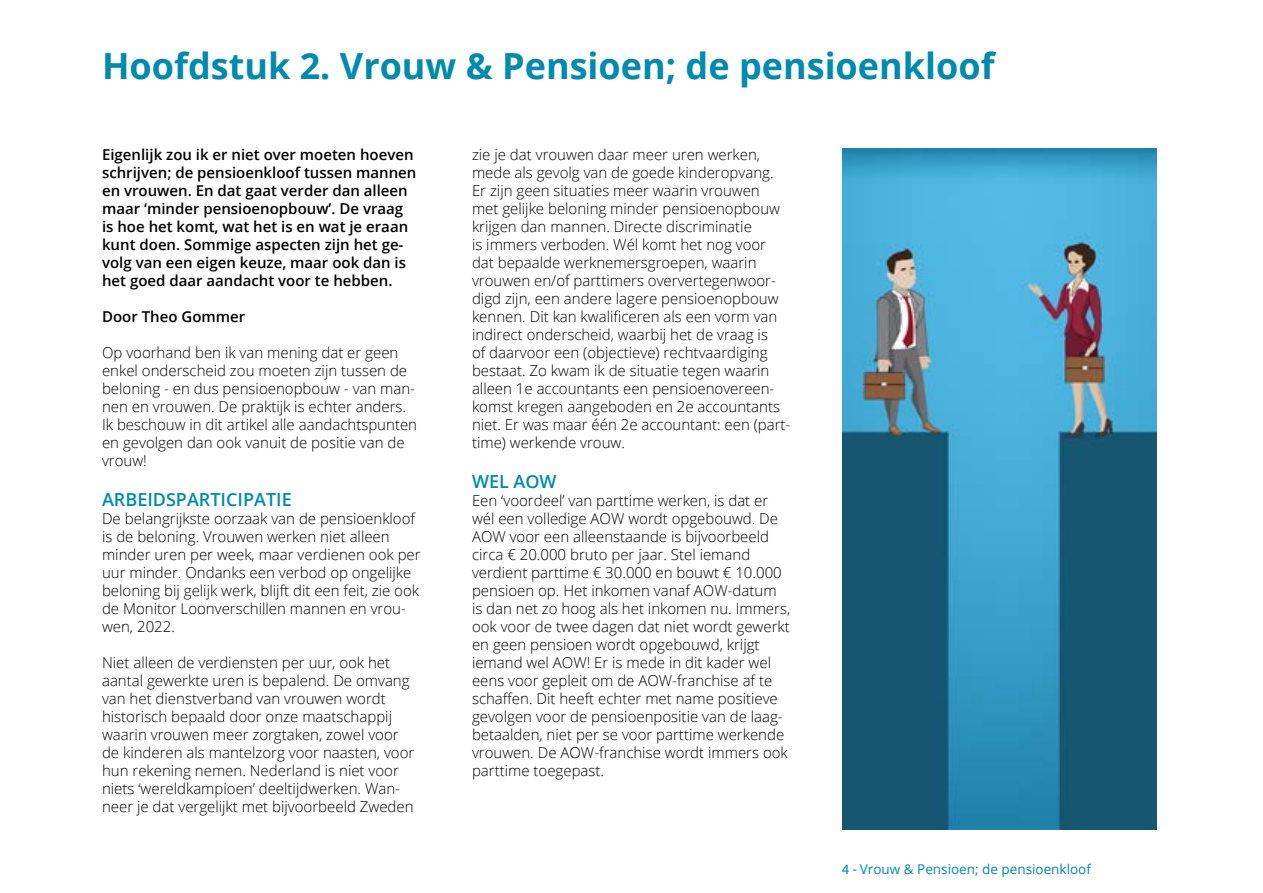
<style>
.page{position:relative;width:1263px;height:893px;background:#fff}
.page>*{position:absolute;margin:0;border:0;box-sizing:border-box;transform-origin:0 0}
.t1{font:700 36px "Open Sans";color:#008aad}
.t2{font:600 18px "Open Sans";color:#008aad}
.t3{font:300 15px/18px "Open Sans";color:#000}
.t4{font:600 15px/18px "Open Sans";color:#000}
.t5{font:13.5px "Open Sans";color:#008aad}
.s1{font-family:"Ubuntu"}
</style>
<div class="page">
<img style="left:842px;top:149px;width:315px;height:680px">
<h1 class="t1" style="left:102px;top:40px;width:894px">Hoofdstuk 2. Vrouw &amp; Pensioen; de pensioenkloof</h1>
<p class="t4" style="left:102px;top:146px;width:316px">Eigenlijk zou ik er niet over moeten hoeven schrijven; de pensioenkloof tussen mannen en vrouwen. En dat gaat verder dan alleen maar ‘minder pensioenopbouw’. De vraag is hoe het komt, wat het is en wat je eraan kunt doen. Sommige aspecten zijn het ge&shy;volg van een eigen keuze, maar ook dan is het goed daar aandacht voor te hebben.</p>
<p class="t4" style="left:102px;top:308px;width:145px">Door Theo Gommer</p>
<p class="t3" style="left:102px;top:343px;width:317px">Op voorhand ben ik van mening dat er geen enkel onderscheid zou moeten zijn tussen de beloning - en dus pensioenopbouw - van man&shy;nen en vrouwen. De praktijk is echter anders.<br>Ik beschouw in dit artikel alle aandachtspunten en gevolgen dan ook vanuit de positie van de vrouw!</p>
<p class="t2" style="left:102px;top:487px;width:191px">ARBEIDSPARTICIPATIE</p>
<p class="t3" style="left:102px;top:509px;width:320px">De belangrijkste oorzaak van de pensioenkloof is de beloning. Vrouwen werken niet alleen minder uren per week, maar verdienen ook per uur minder. Ondanks een verbod op ongelijke beloning bij gelijk werk, blijft dit een feit, zie ook de Monitor Loonverschillen mannen en vrou&shy;wen, 2022.</p>
<p class="t3" style="left:102px;top:653px;width:314px">Niet alleen de verdiensten per uur, ook het aantal gewerkte uren is bepalend. De omvang van het dienstverband van vrouwen wordt historisch bepaald door onze maatschappij waarin vrouwen meer zorgtaken, zowel voor de kinderen als mantelzorg voor naasten, voor hun rekening nemen. Nederland is niet voor niets ‘wereldkampioen’ deeltijdwerken. Wan&shy;neer je dat vergelijkt met bijvoorbeeld Zweden</p>
<p class="t3" style="left:472px;top:145px;width:320px">zie je dat vrouwen daar meer uren werken, mede als gevolg van de goede kinderopvang.<br>Er zijn geen situaties meer waarin vrouwen<br>met gelijke beloning minder pensioenopbouw krijgen dan mannen. Directe discriminatie<br>is immers verboden. Wél komt het nog voor dat bepaalde werknemersgroepen, waarin vrouwen en/of parttimers oververtegenwoor&shy;digd zijn, een andere lagere pensioenopbouw kennen. Dit kan kwalificeren als een vorm van indirect onderscheid, waarbij het de vraag is<br>of daarvoor een (objectieve) rechtvaardiging bestaat. Zo kwam ik de situatie tegen waarin alleen 1e accountants een pensioenovereen&shy;komst kregen aangeboden en 2e accountants niet. Er was maar één 2e accountant: een (part&shy;time) werkende vrouw.</p>
<p class="t2" style="left:472px;top:469px;width:86px">WEL AOW</p>
<p class="t3" style="left:472px;top:491px;width:320px">Een ‘voordeel’ van parttime werken, is dat er wél een volledige AOW wordt opgebouwd. De AOW voor een alleenstaande is bijvoorbeeld circa € 20.000 bruto per jaar. Stel iemand verdient parttime € 30.000 en bouwt € 10.000 pensioen op. Het inkomen vanaf AOW-datum is dan net zo hoog als het inkomen nu. Immers, ook voor de twee dagen dat niet wordt gewerkt en geen pensioen wordt opgebouwd, krijgt iemand wel AOW! Er is mede in dit kader wel eens voor gepleit om de AOW-franchise af te schaffen. Dit heeft echter met name positieve gevolgen voor de pensioenpositie van de laag&shy;betaalden, niet per se voor parttime werkende vrouwen. De AOW-franchise wordt immers ook parttime toegepast.</p>
<p class="t5" style="left:842px;top:859px;width:250px"><span class="s1">4 -</span> Vrouw &amp; Pensioen; de pensioenkloof</p>
</div>
